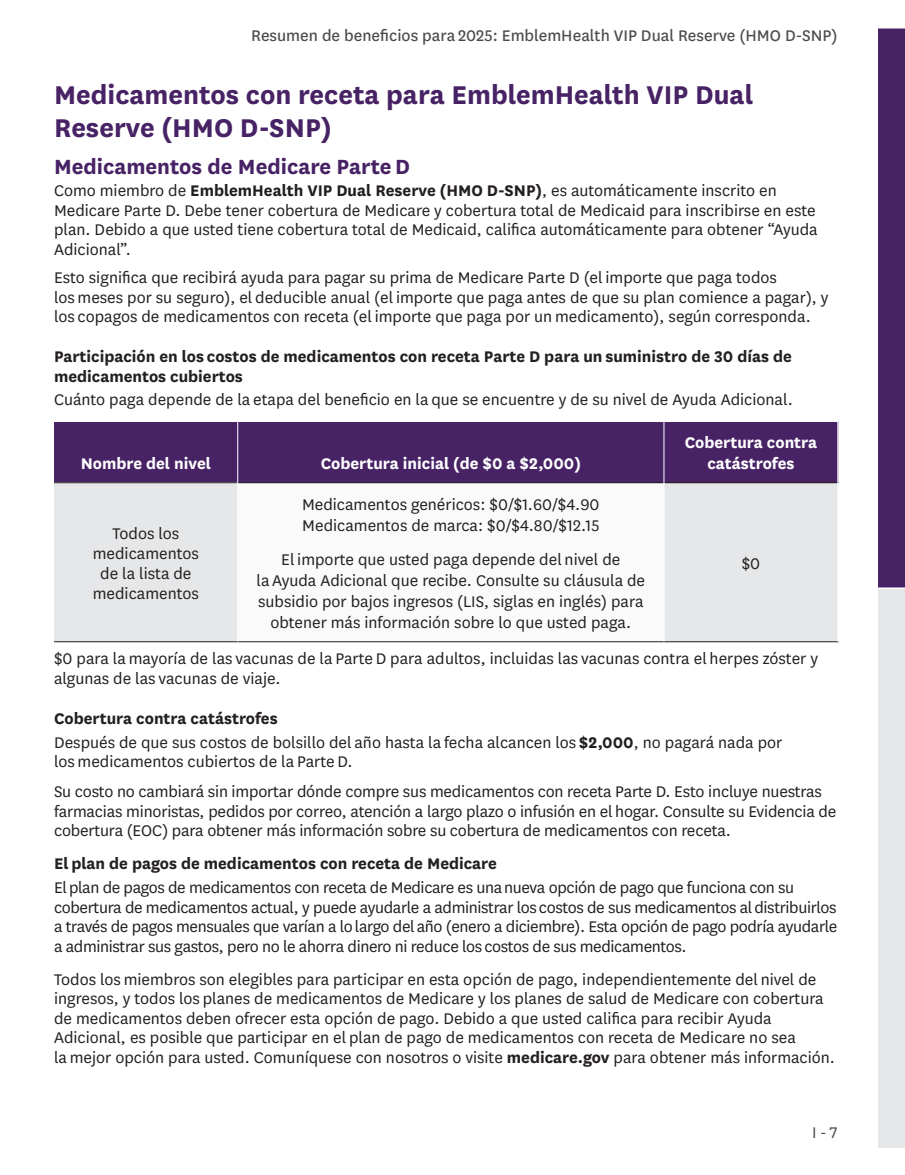
<style>
.page{position:relative;width:905px;height:1175px;background:#fff}
.page>*{position:absolute;margin:0;border:0;box-sizing:border-box;transform-origin:0 0}
.t1{font:700 30px/33px "National";color:#472265}
.t2{font:700 24px "National";color:#472265}
.t3{font:18px/19.5px "National";color:#231f20}
.t4{font:18px/19.5px "National";letter-spacing:-.02em;color:#231f20}
.t5{font:700 18px/19.5px "National";color:#231f20}
.t6{font:700 18px/21px "National";color:#fff;text-align:center}
.t7{font:18px "National";color:#4b4c4d}
.t8{font:18px "National";color:#4b4c4d}
.s1{font-weight:700}
</style>
<div class="page">
<div style="left:878px;top:28px;width:26px;height:560px;background:#472265"></div>
<div style="left:878px;top:588px;width:26px;height:560px;background:#e6e7e9"></div>
<hr style="left:878px;top:587px;width:26px;height:2px;background:#fff">
<div style="left:664px;top:483px;width:174px;height:158px;background:#e6e7e9"></div>
<div style="left:238px;top:483px;width:426px;height:158px;background:#fafafa"></div>
<div style="left:54px;top:421px;width:184px;height:62px;background:#472265"></div>
<div style="left:238px;top:421px;width:426px;height:62px;background:#472265"></div>
<div style="left:664px;top:421px;width:174px;height:62px;background:#472265"></div>
<div style="left:54px;top:483px;width:184px;height:158px;background:#e6e7e9"></div>
<hr style="left:54px;top:641px;width:184px;height:1px;background:#231f20">
<hr style="left:238px;top:641px;width:426px;height:1px;background:#231f20">
<hr style="left:664px;top:641px;width:174px;height:1px;background:#231f20">
<hr style="left:54px;top:420px;width:184px;height:2px;background:#fff">
<hr style="left:238px;top:420px;width:426px;height:2px;background:#fff">
<hr style="left:664px;top:420px;width:174px;height:2px;background:#fff">
<hr style="left:837px;top:422px;width:1px;height:61px;background:#fff">
<hr style="left:837px;top:483px;width:1px;height:158px;background:#fff">
<hr style="left:54px;top:482px;width:183px;height:1px;background:#231f20">
<hr style="left:238px;top:482px;width:425px;height:1px;background:#231f20">
<hr style="left:664px;top:482px;width:173px;height:1px;background:#231f20">
<hr style="left:237px;top:422px;width:1px;height:61px;background:#fff">
<hr style="left:663px;top:422px;width:1px;height:61px;background:#fff">
<hr style="left:237px;top:483px;width:1px;height:158px;background:#fff">
<hr style="left:663px;top:483px;width:1px;height:158px;background:#fff">
<p class="t7" style="left:251px;top:24px;width:587px">Resumen de beneficios para 2025: EmblemHealth VIP Dual Reserve (HMO D-SNP)</p>
<h2 class="t1" style="left:54px;top:76px;width:700px">Medicamentos con receta para EmblemHealth VIP Dual<br>Reserve (HMO D-SNP)</h2>
<h3 class="t2" style="left:54px;top:150px;width:357px">Medicamentos de Medicare Parte D</h3>
<p class="t3" style="left:54px;top:180px;width:765px">Como miembro de <span class="s1">EmblemHealth VIP Dual Reserve (HMO D-SNP)</span>, es automáticamente inscrito en Medicare Parte D. Debe tener cobertura de Medicare y cobertura total de Medicaid para inscribirse en este plan. Debido a que usted tiene cobertura total de Medicaid, califica automáticamente para obtener “Ayuda Adicional”.</p>
<p class="t3" style="left:54px;top:267px;width:776px">Esto significa que recibirá ayuda para pagar su prima de Medicare Parte D (el importe que paga todos<br>los meses por su seguro), el deducible anual (el importe que paga antes de que su plan comience a pagar), y los copagos de medicamentos con receta (el importe que paga por un medicamento), según corresponda.</p>
<h4 class="t5" style="left:54px;top:345px;width:739px">Participación en los costos de medicamentos con receta Parte D para un suministro de 30 días de medicamentos cubiertos</h4>
<p class="t3" style="left:54px;top:389px;width:740px">Cuánto paga depende de la etapa del beneficio en la que se encuentre y de su nivel de Ayuda Adicional.</p>
<p class="t6" style="left:81px;top:452px;width:132px">Nombre del nivel</p>
<p class="t6" style="left:321px;top:452px;width:262px">Cobertura inicial (de $0 a $2,000)</p>
<p class="t6" style="left:684px;top:431px;width:134px">Cobertura contra catástrofes</p>
<p class="t3" style="left:302px;top:493px;width:299px">Medicamentos genéricos: $0/$1.60/$4.90</p>
<p class="t3" style="left:302px;top:514px;width:298px">Medicamentos de marca: $0/$4.80/$12.15</p>
<p class="t3" style="left:256px;top:548px;width:390px;line-height:21px;text-align:center">El importe que usted paga depende del nivel de<br>la Ayuda Adicional que recibe. Consulte su cláusula de subsidio por bajos ingresos (LIS, siglas en inglés) para obtener más información sobre lo que usted paga.</p>
<p class="t3" style="left:741px;top:553px;width:20px">$0</p>
<p class="t3" style="left:54px;top:648px;width:765px">$0 para la mayoría de las vacunas de la Parte D para adultos, incluidas las vacunas contra el herpes zóster y algunas de las vacunas de viaje.</p>
<h4 class="t5" style="left:54px;top:707px;width:225px">Cobertura contra catástrofes</h4>
<p class="t3" style="left:54px;top:731px;width:730px">Después de que sus costos de bolsillo del año hasta la fecha alcancen los <span class="s1">$2,000</span>, no pagará nada por los medicamentos cubiertos de la Parte D.</p>
<p class="t3" style="left:54px;top:781px;width:783px">Su costo no cambiará sin importar dónde compre sus medicamentos con receta Parte D. Esto incluye nuestras farmacias minoristas, pedidos por correo, atención a largo plazo o infusión en el hogar. Consulte su Evidencia de cobertura (EOC) para obtener más información sobre su cobertura de medicamentos con receta.</p>
<h4 class="t5" style="left:54px;top:852px;width:444px">El plan de pagos de medicamentos con receta de Medicare</h4>
<p class="t4" style="left:54px;top:877px;width:784px">El plan de pagos de medicamentos con receta de Medicare es una nueva opción de pago que funciona con su cobertura de medicamentos actual, y puede ayudarle a administrar los costos de sus medicamentos al distribuirlos a través de pagos mensuales que varían a lo largo del año (enero a diciembre). Esta opción de pago podría ayudarle a administrar sus gastos, pero no le ahorra dinero ni reduce los costos de sus medicamentos.</p>
<p class="t3" style="left:54px;top:968px;width:782px">Todos los miembros son elegibles para participar en esta opción de pago, independientemente del nivel de ingresos, y todos los planes de medicamentos de Medicare y los planes de salud de Medicare con cobertura de medicamentos deben ofrecer esta opción de pago. Debido a que usted califica para recibir Ayuda Adicional, es posible que participar en el plan de pago de medicamentos con receta de Medicare no sea<br>la mejor opción para usted. Comuníquese con nosotros o visite <span class="s1">medicare.gov</span> para obtener más información.</p>
<p class="t3" style="left:93px;top:522px;width:107px;line-height:20.2px;text-align:center">Todos los medicamentos de la lista de medicamentos</p>
<p class="t8" style="left:812px;top:1121px;width:27px">I - 7</p>
</div>
